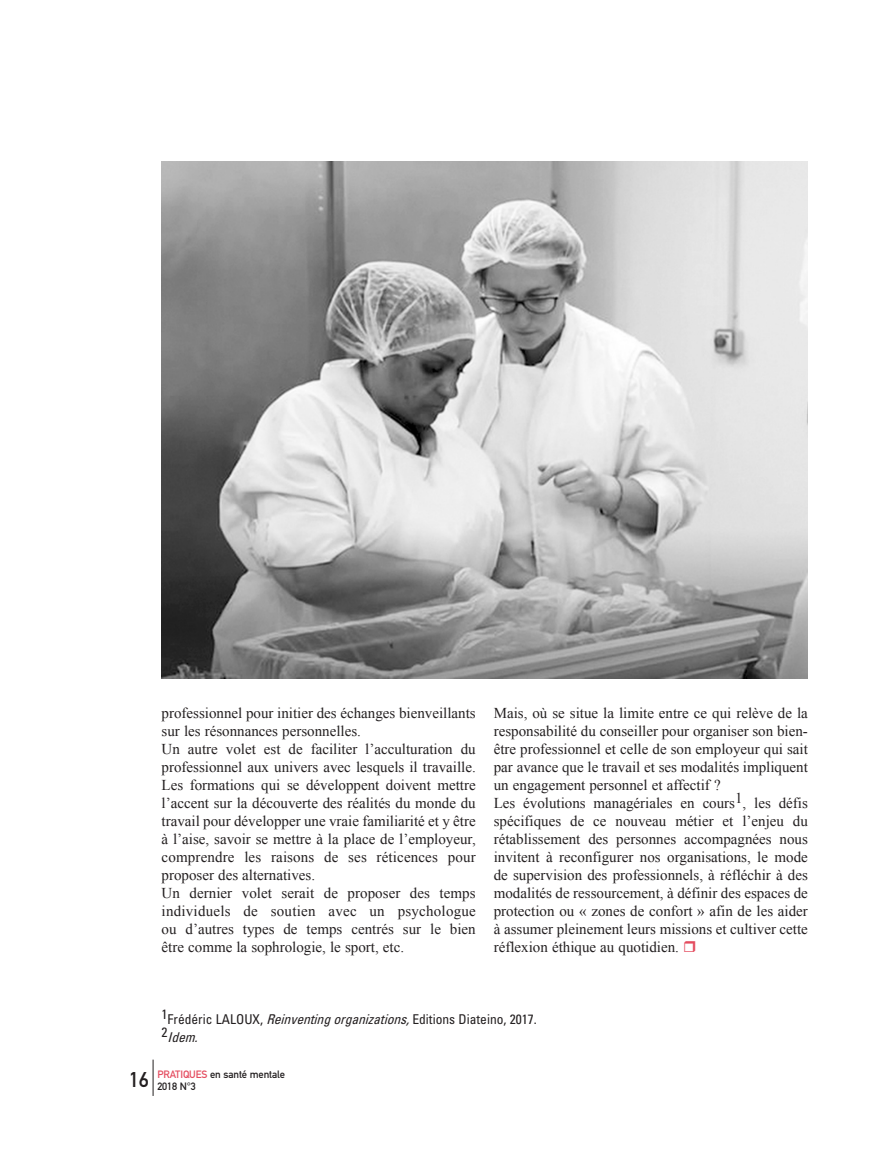
<style>
.page{position:relative;width:893px;height:1149px;background:#fff}
.page>*{position:absolute;margin:0;border:0;box-sizing:border-box;transform-origin:0 0}
.t1{font:15px/18px "Times New Roman";color:#231f20;text-align:justify}
.Footnote_text{font:condensed 13.5px "Univers";color:#231f20}
.Footnote_text-2{font:italic condensed 13.5px "Univers";color:#231f20}
.t2{font:10.5px/12px "DIN Mittelschrift";letter-spacing:-.01em;color:#231f20}
.s1{font-style:italic}
.s2{font-size:21px}
.s3{color:#e44c5f}
</style>
<div class="page">
<hr style="left:153px;top:1059px;width:1px;height:36px;background:#231f20">
<img style="left:162px;top:162px;width:646px;height:516px">
<p class="t1" style="left:162px;top:703px;width:316px">professionnel pour initier des échanges bienveillants sur les résonnances personnelles.</p>
<p class="t1" style="left:162px;top:739px;width:316px">Un autre volet est de faciliter l’acculturation du professionnel aux univers avec lesquels il travaille.<br>Les formations qui se développent doivent mettre l’accent sur la découverte des réalités du monde du travail pour développer une vraie familiarité et y être à l’aise, savoir se mettre à la place de l’employeur, comprendre les raisons de ses réticences pour proposer des alternatives.</p>
<p class="t1" style="left:162px;top:883px;width:316px">Un dernier volet serait de proposer des temps individuels de soutien avec un psychologue ou d’autres types de temps centrés sur le bien être comme la sophrologie, le sport, etc.</p>
<p class="t1" style="left:494px;top:703px;width:316px">Mais, où se situe la limite entre ce qui relève de la responsabilité du conseiller pour organiser son bien&shy;être professionnel et celle de son employeur qui sait par avance que le travail et ses modalités impliquent un engagement personnel et affectif ?</p>
<p class="t1" style="left:494px;top:793px;width:316px">Les évolutions managériales en cours1, les défis spécifiques de ce nouveau métier et l’enjeu du rétablissement des personnes accompagnées nous invitent à reconfigurer nos organisations, le mode de supervision des professionnels, à réfléchir à des modalités de ressourcement, à définir des espaces de protection ou « zones de confort » afin de les aider à assumer pleinement leurs missions et cultiver cette réflexion éthique au quotidien.</p>
<p class="Footnote_text" style="left:162px;top:1010px;width:377px">1Frédéric LALOUX, <span class="s1">Reinventingorganizations,</span>Editions Diateino, 2017.</p>
<p class="Footnote_text-2" style="left:162px;top:1028px;width:42px"><sup>2</sup> Idem.</p>
<p class="t2" style="left:157px;top:1067px;width:129px;text-indent:-28px"><span class="s2">16</span> <span class="s3">PRATIQUES</span> en santé mentale<br>2018 N°3</p>
</div>
